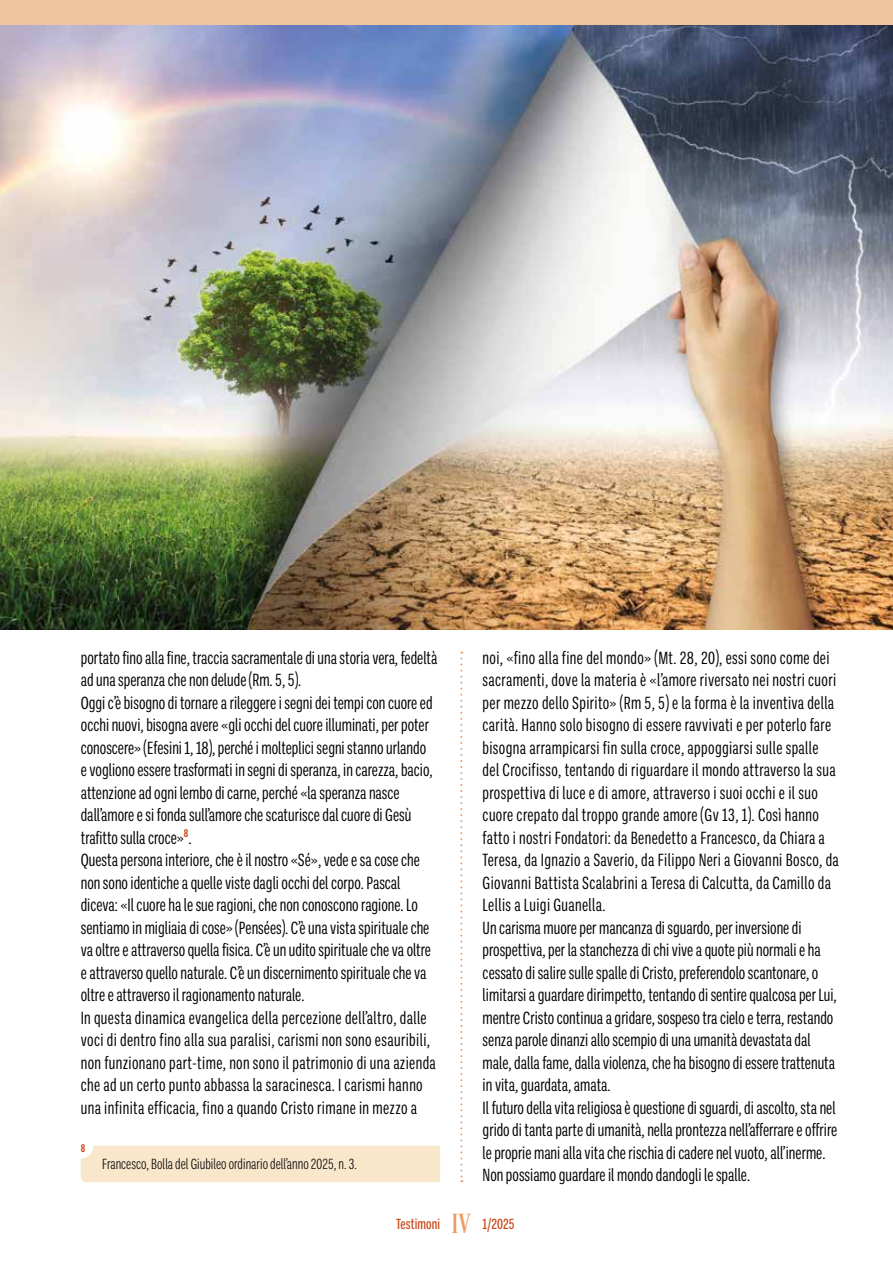
<style>
.page{position:relative;width:893px;height:1263px;background:#fff}
.page>*{position:absolute;margin:0;border:0;box-sizing:border-box;transform-origin:0 0}
.t1{font:condensed 18px/22.5px "Ballinger X";color:#000}
.t2{font:300 condensed 15px "Ballinger X";color:#000}
.t3{font:500 condensed 15px "Ballinger X";letter-spacing:.005em;color:#c9491b}
.t4{font:700 condensed 11.4px "Ballinger X";color:#c9491b}
.s1{font-family:"Desire Pro";font-weight:400;font-stretch:normal;font-size:28.5px;color:#ec9a66}
</style>
<div class="page">
<div style="left:0;top:0;width:893px;height:26px;background:#f0c49f"></div>
<svg style="left:460px;top:652px;width:2px;height:530px"></svg>
<img style="left:0;top:26px;width:893px;height:603px">
<div style="left:81px;top:1146px;width:359px;height:36px;background:#f8e7cb"></div>
<p class="t1" style="left:81px;top:646px;width:358px">portato fino alla fine, traccia sacramentale di una storia vera, fedeltà ad una speranza che non delude (Rm. 5, 5).<br>Oggi c’è bisogno di tornare a rileggere i segni dei tempi con cuore ed occhi nuovi, bisogna avere «gli occhi del cuore illuminati, per poter conoscere» (Efesini 1, 18), perché i molteplici segni stanno urlando<br>e vogliono essere trasformati in segni di speranza, in carezza, bacio, attenzione ad ogni lembo di carne, perché «la speranza nasce dall’amore e si fonda sull’amore che scaturisce dal cuore di Gesù trafitto sulla croce»<sup>8</sup>.<br>Questa persona interiore, che è il nostro «Sé», vede e sa cose che non sono identiche a quelle viste dagli occhi del corpo. Pascal diceva: «Il cuore ha le sue ragioni, che non conoscono ragione. Lo sentiamo in migliaia di cose» (Pensées). C’è una vista spirituale che va oltre e attraverso quella fisica. C’è un udito spirituale che va oltre e attraverso quello naturale. C’è un discernimento spirituale che va oltre e attraverso il ragionamento naturale.<br>In questa dinamica evangelica della percezione dell’altro, dalle voci di dentro fino alla sua paralisi, carismi non sono esauribili, non funzionano part-time, non sono il patrimonio di una azienda che ad un certo punto abbassa la saracinesca. I carismi hanno una infinita efficacia, fino a quando Cristo rimane in mezzo a</p>
<p class="t1" style="left:483px;top:646px;width:358px">noi, «fino alla fine del mondo» (Mt. 28, 20), essi sono come dei sacramenti, dove la materia è «l’amore riversato nei nostri cuori per mezzo dello Spirito» (Rm 5, 5) e la forma è la inventiva della carità. Hanno solo bisogno di essere ravvivati e per poterlo fare bisogna arrampicarsi fin sulla croce, appoggiarsi sulle spalle del Crocifisso, tentando di riguardare il mondo attraverso la sua prospettiva di luce e di amore, attraverso i suoi occhi e il suo cuore crepato dal troppo grande amore (Gv 13, 1). Così hanno fatto i nostri Fondatori: da Benedetto a Francesco, da Chiara a Teresa, da Ignazio a Saverio, da Filippo Neri a Giovanni Bosco, da Giovanni Battista Scalabrini a Teresa di Calcutta, da Camillo da Lellis a Luigi Guanella.<br>Un carisma muore per mancanza di sguardo, per inversione di prospettiva, per la stanchezza di chi vive a quote più normali e ha cessato di salire sulle spalle di Cristo, preferendolo scantonare, o limitarsi a guardare dirimpetto, tentando di sentire qualcosa per Lui, mentre Cristo continua a gridare, sospeso tra cielo e terra, restando senza parole dinanzi allo scempio di una umanità devastata dal male, dalla fame, dalla violenza, che ha bisogno di essere trattenuta in vita, guardata, amata.<br>Il futuro della vita religiosa è questione di sguardi, di ascolto, sta nel grido di tanta parte di umanità, nella prontezza nell’afferrare e offrire le proprie mani alla vita che rischia di cadere nel vuoto, all’inerme.<br>Non possiamo guardare il mondo dandogli le spalle.</p>
<p class="t4" style="left:81px;top:1142px;width:6px">8</p>
<p class="t2" style="left:102px;top:1156px;width:256px">Francesco, Bolla del Giubileo ordinario dell’anno 2025, n. 3.</p>
<p class="t3" style="left:396px;top:1216px;width:120px">Testimoni <span class="s1">IV</span> 1/2025</p>
</div>
